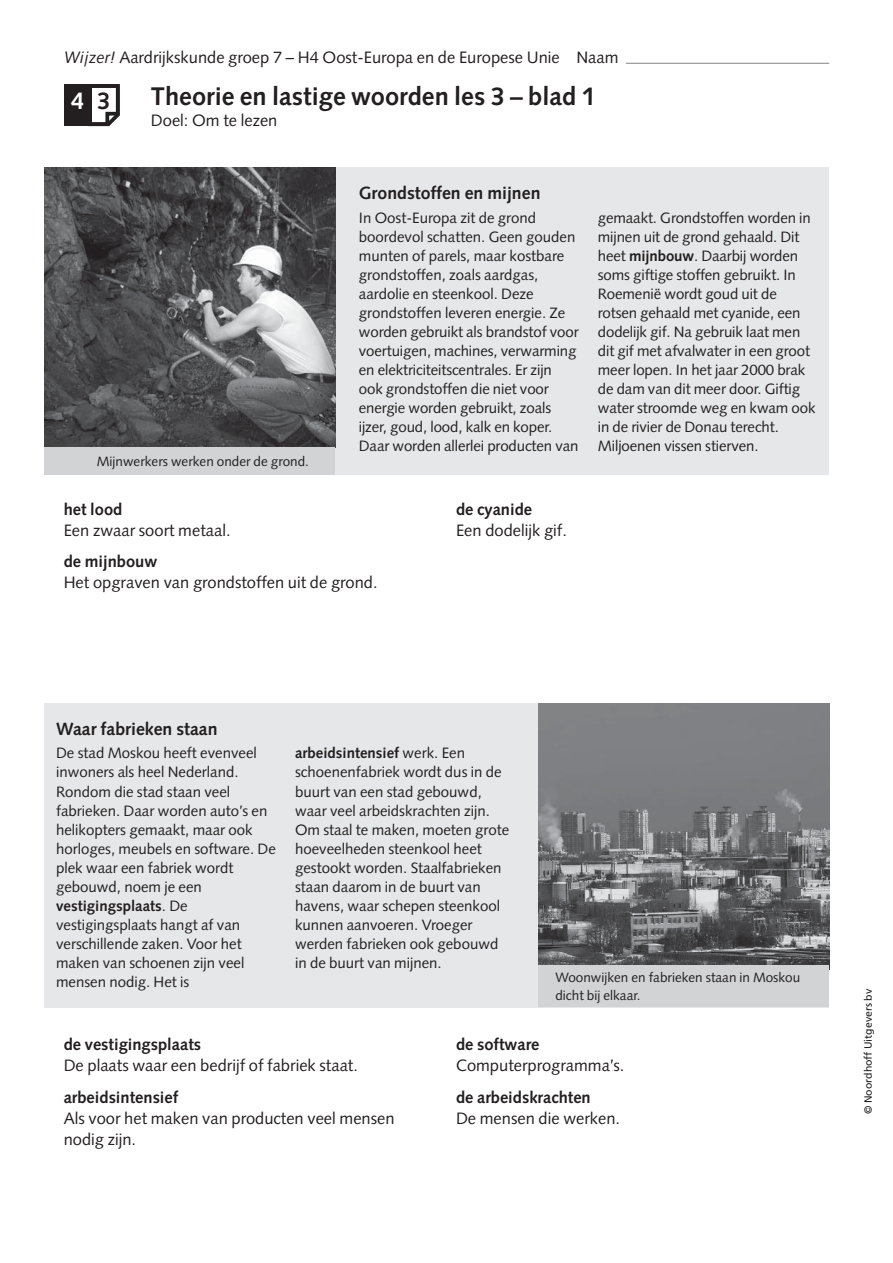
<style>
.page{position:relative;width:893px;height:1263px;background:#fff}
.page>*{position:absolute;margin:0;border:0;box-sizing:border-box;transform-origin:0 0}
.t1{font:700 25.5px "Syntax LT Std";color:#231f20}
.t2{font:700 24px "Syntax LT Std";color:#fff}
.t3{font:700 17.7px "Syntax LT Std";color:#231f20}
.t4{font:16.5px/21px "Syntax LT Std";color:#231f20}
.t5{font:700 16.5px "Syntax LT Std";color:#231f20}
.t6{font:15px/19px "Syntax LT Std";color:#231f20}
.t7{font:13.5px/18px "Syntax LT Std";color:#231f20}
.t8{font:10.5px "Frutiger LT Std";color:#231f20}
.s1{font-style:italic}
.s2{color:#231f20}
.s3{font-weight:700}
</style>
<div class="page">
<hr style="left:626px;top:63px;width:203px;height:1px;background:#808285">
<div style="left:45px;top:168px;width:784px;height:307px;background:#e6e7e8"></div>
<img style="left:45px;top:168px;width:290px;height:280px">
<div style="left:45px;top:448px;width:290px;height:27px;background:#d1d3d4"></div>
<div style="left:45px;top:704px;width:784px;height:304px;background:#e6e7e8"></div>
<img style="left:538px;top:704px;width:291px;height:261px">
<div style="left:538px;top:965px;width:291px;height:42px;background:#d1d3d4"></div>
<div style="left:64px;top:84px;width:28px;height:42px;background:#231f20"></div>
<svg style="left:88px;top:84px;width:32px;height:43px"></svg>
<p class="t4" style="left:64px;top:48px;width:556px"><span class="s1">Wijzer!</span> Aardrijkskunde groep 7 – H4 Oost-Europa en de Europese Unie Naam</p>
<h1 class="t1" style="left:151px;top:85px;width:446px">Theorie en lastige woorden les 3 – blad 1</h1>
<p class="t4" style="left:151px;top:111px;width:128px">Doel: Om te lezen</p>
<h2 class="t2" style="left:71px;top:90px;width:41px">4 <span class="s2">3</span></h2>
<p class="t3" style="left:359px;top:185px;width:183px">Grondstoffen en mijnen</p>
<p class="t6" style="left:359px;top:209px;width:221px">In Oost-Europa zit de grond boordevol schatten. Geen gouden munten of parels, maar kostbare grondstoffen, zoals aardgas, aardolie en steenkool. Deze grondstoffen leveren energie. Ze worden gebruikt als brandstof voor voertuigen, machines, verwarming en elektriciteitscentrales. Er zijn ook grondstoffen die niet voor energie worden gebruikt, zoals ijzer, goud, lood, kalk en koper.<br>Daar worden allerlei producten van</p>
<p class="t6" style="left:598px;top:209px;width:219px">gemaakt. Grondstoffen worden in mijnen uit de grond gehaald. Dit heet <span class="s3">mijnbouw</span>. Daarbij worden soms giftige stoffen gebruikt. In<br>Roemenië wordt goud uit de rotsen gehaald met cyanide, een dodelijk gif. Na gebruik laat men dit gif met afvalwater in een groot meer lopen. In het jaar 2000 brak de dam van dit meer door. Giftig water stroomde weg en kwam ook in de rivier de Donau terecht.<br>Miljoenen vissen stierven.</p>
<p class="t7" style="left:97px;top:453px;width:214px">Mijnwerkers werken onder de grond.</p>
<p class="t5" style="left:64px;top:502px;width:60px">het lood</p>
<p class="t4" style="left:64px;top:521px;width:168px">Een zwaar soort metaal.</p>
<p class="t5" style="left:64px;top:554px;width:95px">de mijnbouw</p>
<p class="t4" style="left:64px;top:573px;width:315px">Het opgraven van grondstoffen uit de grond.</p>
<p class="t5" style="left:456px;top:502px;width:78px">de cyanide</p>
<p class="t4" style="left:456px;top:521px;width:112px">Een dodelijk gif.</p>
<p class="t3" style="left:56px;top:721px;width:163px">Waar fabrieken staan</p>
<p class="t6" style="left:56px;top:745px;width:221px">De stad Moskou heeft evenveel inwoners als heel Nederland.<br>Rondom die stad staan veel fabrieken. Daar worden auto’s en helikopters gemaakt, maar ook horloges, meubels en software. De plek waar een fabriek wordt gebouwd, noem je een <span class="s3">vestigingsplaats</span>. De vestigingsplaats hangt af van verschillende zaken. Voor het maken van schoenen zijn veel mensen nodig. Het is</p>
<p class="t6" style="left:295px;top:745px;width:216px"><span class="s3">arbeidsintensief</span> werk. Een schoenenfabriek wordt dus in de buurt van een stad gebouwd, waar veel arbeidskrachten zijn.<br>Om staal te maken, moeten grote hoeveelheden steenkool heet gestookt worden. Staalfabrieken staan daarom in de buurt van havens, waar schepen steenkool kunnen aanvoeren. Vroeger werden fabrieken ook gebouwd in de buurt van mijnen.</p>
<p class="t7" style="left:555px;top:969px;width:246px">Woonwijken en fabrieken staan in Moskou dicht bij elkaar.</p>
<p class="t5" style="left:64px;top:1037px;width:139px">de vestigingsplaats</p>
<p class="t4" style="left:64px;top:1056px;width:296px">De plaats waar een bedrijf of fabriek staat.</p>
<p class="t5" style="left:64px;top:1090px;width:116px">arbeidsintensief</p>
<p class="t4" style="left:64px;top:1109px;width:332px">Als voor het maken van producten veel mensen nodig zijn.</p>
<p class="t5" style="left:456px;top:1037px;width:85px">de software</p>
<p class="t4" style="left:456px;top:1056px;width:170px">Computerprogramma’s.</p>
<p class="t5" style="left:456px;top:1090px;width:136px">de arbeidskrachten</p>
<p class="t4" style="left:456px;top:1109px;width:166px">De mensen die werken.</p>
<p class="t8" style="left:863px;top:1114px;width:126px;rotate:-90deg">© Noordhoff Uitgevers bv</p>
</div>
